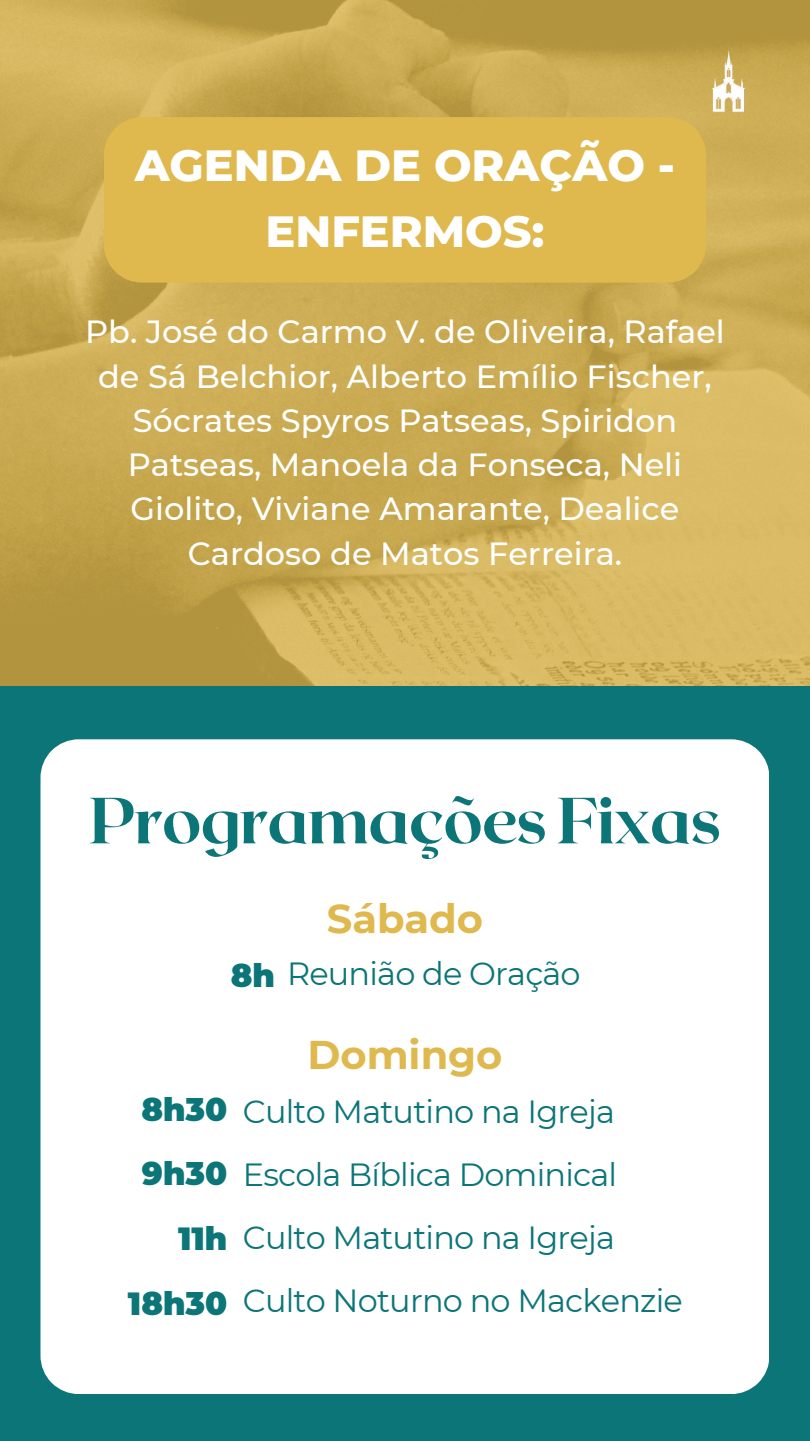
<style>
.page{position:relative;width:810px;height:1441px;background:#fff}
.page>*{position:absolute;margin:0;border:0;box-sizing:border-box;transform-origin:0 0}
.t1{font:800 65px "Roxborough CF";letter-spacing:-.025em;color:#0c7578}
.t2{font:800 44.5px/65.4px "Montserrat";color:#fff;text-align:center}
.t3{font:700 40px "Montserrat";color:#dfb94e}
.t4{font:500 32px/44.2px "Montserrat";color:#fff;text-align:center}
.t5{font:32px/63px "Montserrat";letter-spacing:-.025em;color:#0c7578}
.t6{font:900 32px/64.5px "Montserrat";color:#0c7578;text-align:right}
.s1{font-weight:900}
</style>
<div class="page">
<img style="left:0;top:0;width:810px;height:686px">
<img style="left:712px;top:49px;width:34px;height:64px">
<div style="left:104px;top:117px;width:602px;height:165px;background:#dfb94e"></div>
<div style="left:0;top:686px;width:810px;height:754px;background:#0c7578"></div>
<div style="left:40px;top:739px;width:729px;height:654px;background:#fff"></div>
<h2 class="t2" style="left:135px;top:132px;width:542px">AGENDA DE ORAÇÃO -<br>ENFERMOS:</h2>
<p class="t4" style="left:85px;top:309px;width:641px">Pb. José do Carmo V. de Oliveira, Rafael de Sá Belchior, Alberto Emílio Fischer, Sócrates Spyros Patseas, Spiridon Patseas, Manoela da Fonseca, Neli Giolito, Viviane Amarante, Dealice Cardoso de Matos Ferreira.</p>
<h1 class="t1" style="left:89px;top:778px;width:634px">Programações Fixas</h1>
<p class="t3" style="left:327px;top:893px;width:158px">Sábado</p>
<p class="t5" style="left:231px;top:941px;width:351px"><span class="s1">8h</span> Reunião de Oração</p>
<p class="t6" style="left:128px;top:1076px;width:101px">8h30<br>9h30<br>11h<br>18h30</p>
<p class="t3" style="left:307px;top:1029px;width:197px">Domingo</p>
<p class="t5" style="left:243px;top:1079px;width:442px">Culto Matutino na Igreja<br>Escola Bíblica Dominical<br>Culto Matutino na Igreja<br>Culto Noturno no Mackenzie</p>
</div>
